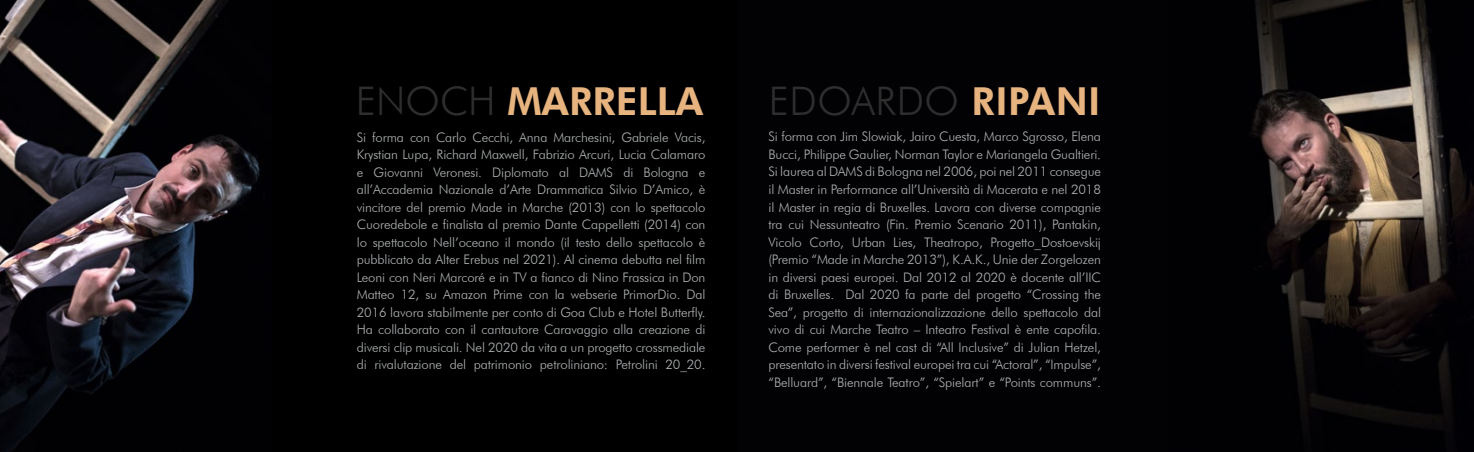
<style>
.page{position:relative;width:1474px;height:452px;background:#fff}
.page>*{position:absolute;margin:0;border:0;box-sizing:border-box;transform-origin:0 0}
.t1{font:300 39.38px "Futura BT";letter-spacing:.01em;color:#2e2e2f}
.t2{font:800 38.5px "Futura BT";color:#e7b47f}
.t3{font:300 13.12px/17.5px "Futura BT";letter-spacing:-.01em;color:#b1b4b6;text-align:justify}
.s1{font-weight:300;font-size:39.38px;color:#2e2e2f}
.s2{font-weight:800;font-size:38.5px;color:#e7b47f}
</style>
<div class="page">
<div style="left:0;top:0;width:748px;height:451px;background:#000"></div>
<img style="left:0;top:0;width:260px;height:451px">
<div style="left:737px;top:0;width:736px;height:451px;background:#020204"></div>
<img style="left:1252px;top:0;width:221px;height:425px">
<h2 class="t2" style="left:356px;top:78px;width:349px"><span class="s1">ENOCH</span> MARRELLA</h2>
<h1 class="t1" style="left:769px;top:77px;width:333px">EDOARDO <span class="s2">RIPANI</span></h1>
<p class="t3" style="left:357px;top:128px;width:350px">Si forma con Carlo Cecchi, Anna Marchesini, Gabriele Vacis, Krystian Lupa, Richard Maxwell, Fabrizio Arcuri, Lucia Calamaro e Giovanni Veronesi. Diplomato al DAMS di Bologna e all’Accademia Nazionale d’Arte Drammatica Silvio D’Amico, è vincitore del premio Made in Marche (2013) con lo spettacolo Cuoredebole e finalista al premio Dante Cappelletti (2014) con lo spettacolo Nell’oceano il mondo (il testo dello spettacolo è pubblicato da Alter Erebus nel 2021). Al cinema debutta nel film Leoni con Neri Marcoré e in TV a fianco di Nino Frassica in Don Matteo 12, su Amazon Prime con la webserie PrimorDio. Dal 2016 lavora stabilmente per conto di Goa Club e Hotel Butterfly.<br>Ha collaborato con il cantautore Caravaggio alla creazione di diversi clip musicali. Nel 2020 da vita a un progetto crossmediale di rivalutazione del patrimonio petroliniano: Petrolini 20_20.</p>
<p class="t3" style="left:768px;top:128px;width:334px">Si forma con Jim Slowiak, Jairo Cuesta, Marco Sgrosso, Elena Bucci, Philippe Gaulier, Norman Taylor e Mariangela Gualtieri.<br>Si laurea al DAMS di Bologna nel 2006, poi nel 2011 consegue il Master in Performance all’Università di Macerata e nel 2018 il Master in regia di Bruxelles. Lavora con diverse compagnie tra cui Nessunteatro (Fin. Premio Scenario 2011), Pantakin, Vicolo Corto, Urban Lies, Theatropo, Progetto_Dostoevskij (Premio “Made in Marche 2013”), K.A.K., Unie der Zorgelozen in diversi paesi europei. Dal 2012 al 2020 è docente all’IIC di Bruxelles. Dal 2020 fa parte del progetto “Crossing the Sea”, progetto di internazionalizzazione dello spettacolo dal vivo di cui Marche Teatro – Inteatro Festival è ente capofila.<br>Come performer è nel cast di “All Inclusive” di Julian Hetzel, presentato in diversi festival europei tra cui “Actoral”, “Impulse”, “Belluard”, “Biennale Teatro”, “Spielart” e “Points communs”.</p>
</div>
